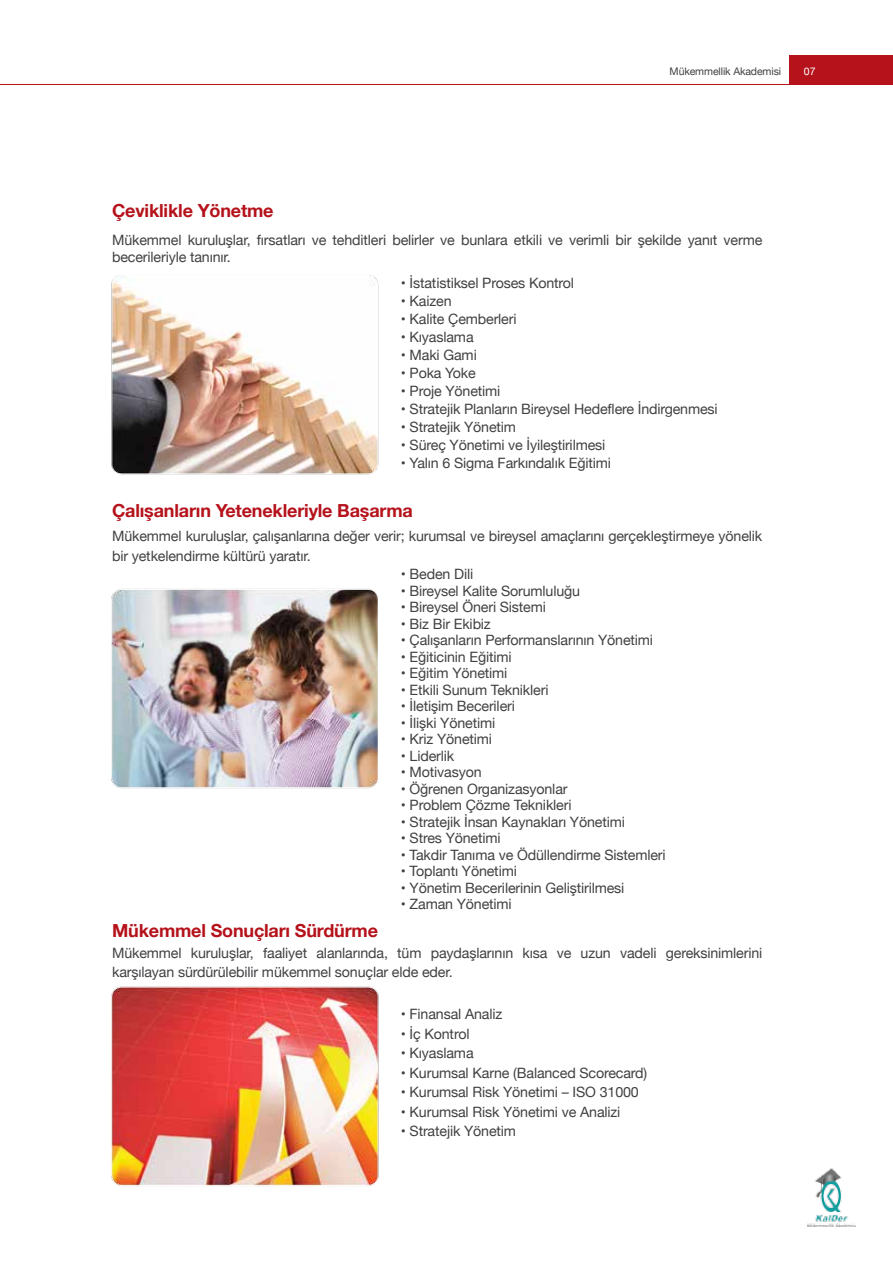
<style>
.page{position:relative;width:893px;height:1263px;background:#fff}
.page>*{position:absolute;margin:0;border:0;box-sizing:border-box;transform-origin:0 0}
.t1{font:700 18px "Helvetica Neue";letter-spacing:-.01em;color:#b5121b}
.t2{font:14.25px/19.5px "Helvetica Neue";letter-spacing:-.01em;color:#414042}
.t3{font:10.5px "Helvetica Neue";letter-spacing:-.01em;color:#414042}
.t4{font:10.5px "Helvetica Neue";color:#fff}
</style>
<div class="page">
<img style="left:111px;top:275px;width:268px;height:200px">
<img style="left:111px;top:589px;width:267px;height:200px">
<img style="left:111px;top:986px;width:268px;height:200px">
<div style="left:790px;top:56px;width:103px;height:28px;background:#b5121b"></div>
<hr style="left:0;top:84px;width:893px;height:1px;background:#b5121b">
<img style="left:807px;top:1168px;width:49px;height:59px">
<p class="t3" style="left:670px;top:64px;width:113px">Mükemmellik Akademisi</p>
<p class="t4" style="left:804px;top:64px;width:13px">07</p>
<p class="t1" style="left:112px;top:196px;width:163px">Çeviklikle Yönetme</p>
<p class="t2" style="left:112px;top:233px;width:652px;line-height:16.5px">Mükemmel kuruluşlar, fırsatları ve tehditleri belirler ve bunlara etkili ve verimli bir şekilde yanıt verme becerileriyle tanınır.</p>
<p class="t2" style="left:401px;top:274px;width:175px">• İstatistiksel Proses Kontrol</p>
<p class="t2" style="left:401px;top:292px;width:52px">• Kaizen</p>
<p class="t2" style="left:401px;top:310px;width:117px">• Kalite Çemberleri</p>
<p class="t2" style="left:401px;top:328px;width:74px">• Kıyaslama</p>
<p class="t2" style="left:401px;top:346px;width:77px">• Maki Gami</p>
<p class="t2" style="left:401px;top:364px;width:76px">• Poka Yoke</p>
<p class="t2" style="left:401px;top:382px;width:101px">• Proje Yönetimi</p>
<p class="t2" style="left:401px;top:400px;width:318px">• Stratejik Planların Bireysel Hedeflere İndirgenmesi</p>
<p class="t2" style="left:401px;top:418px;width:117px">• Stratejik Yönetim</p>
<p class="t2" style="left:401px;top:436px;width:206px">• Süreç Yönetimi ve İyileştirilmesi</p>
<p class="t2" style="left:401px;top:454px;width:211px">• Yalın 6 Sigma Farkındalık Eğitimi</p>
<p class="t1" style="left:112px;top:497px;width:302px">Çalışanların Yetenekleriyle Başarma</p>
<p class="t2" style="left:112px;top:527px;width:652px">Mükemmel kuruluşlar, çalışanlarına değer verir; kurumsal ve bireysel amaçlarını gerçekleştirmeye yönelik bir yetkelendirme kültürü yaratır.</p>
<p class="t2" style="left:401px;top:565px;width:74px">• Beden Dili</p>
<p class="t2" style="left:401px;top:581px;width:181px">• Bireysel Kalite Sorumluluğu</p>
<p class="t2" style="left:401px;top:598px;width:147px">• Bireysel Öneri Sistemi</p>
<p class="t2" style="left:401px;top:614px;width:91px">• Biz Bir Ekibiz</p>
<p class="t2" style="left:401px;top:631px;width:254px">• Çalışanların Performanslarının Yönetimi</p>
<p class="t2" style="left:401px;top:648px;width:112px">• Eğiticinin Eğitimi</p>
<p class="t2" style="left:401px;top:664px;width:108px">• Eğitim Yönetimi</p>
<p class="t2" style="left:401px;top:681px;width:149px">• Etkili Sunum Teknikleri</p>
<p class="t2" style="left:401px;top:697px;width:116px">• İletişim Becerileri</p>
<p class="t2" style="left:401px;top:714px;width:96px">• İlişki Yönetimi</p>
<p class="t2" style="left:401px;top:730px;width:93px">• Kriz Yönetimi</p>
<p class="t2" style="left:401px;top:747px;width:55px">• Liderlik</p>
<p class="t2" style="left:401px;top:763px;width:82px">• Motivasyon</p>
<p class="t2" style="left:401px;top:780px;width:168px">• Öğrenen Organizasyonlar</p>
<p class="t2" style="left:401px;top:796px;width:172px">• Problem Çözme Teknikleri</p>
<p class="t2" style="left:401px;top:813px;width:225px">• Stratejik İnsan Kaynakları Yönetimi</p>
<p class="t2" style="left:401px;top:829px;width:101px">• Stres Yönetimi</p>
<p class="t2" style="left:401px;top:846px;width:266px">• Takdir Tanıma ve Ödüllendirme Sistemleri</p>
<p class="t2" style="left:401px;top:862px;width:117px">• Toplantı Yönetimi</p>
<p class="t2" style="left:401px;top:879px;width:225px">• Yönetim Becerilerinin Geliştirilmesi</p>
<p class="t2" style="left:401px;top:895px;width:112px">• Zaman Yönetimi</p>
<p class="t1" style="left:112px;top:916px;width:267px">Mükemmel Sonuçları Sürdürme</p>
<p class="t2" style="left:112px;top:944px;width:652px">Mükemmel kuruluşlar, faaliyet alanlarında, tüm paydaşlarının kısa ve uzun vadeli gereksinimlerini karşılayan sürdürülebilir mükemmel sonuçlar elde eder.</p>
<p class="t2" style="left:401px;top:1005px;width:103px">• Finansal Analiz</p>
<p class="t2" style="left:401px;top:1024px;width:70px">• İç Kontrol</p>
<p class="t2" style="left:401px;top:1044px;width:74px">• Kıyaslama</p>
<p class="t2" style="left:401px;top:1063px;width:248px">• Kurumsal Karne (Balanced Scorecard)</p>
<p class="t2" style="left:401px;top:1083px;width:239px">• Kurumsal Risk Yönetimi – ISO 31000</p>
<p class="t2" style="left:401px;top:1102px;width:221px">• Kurumsal Risk Yönetimi ve Analizi</p>
<p class="t2" style="left:401px;top:1122px;width:117px">• Stratejik Yönetim</p>
</div>
